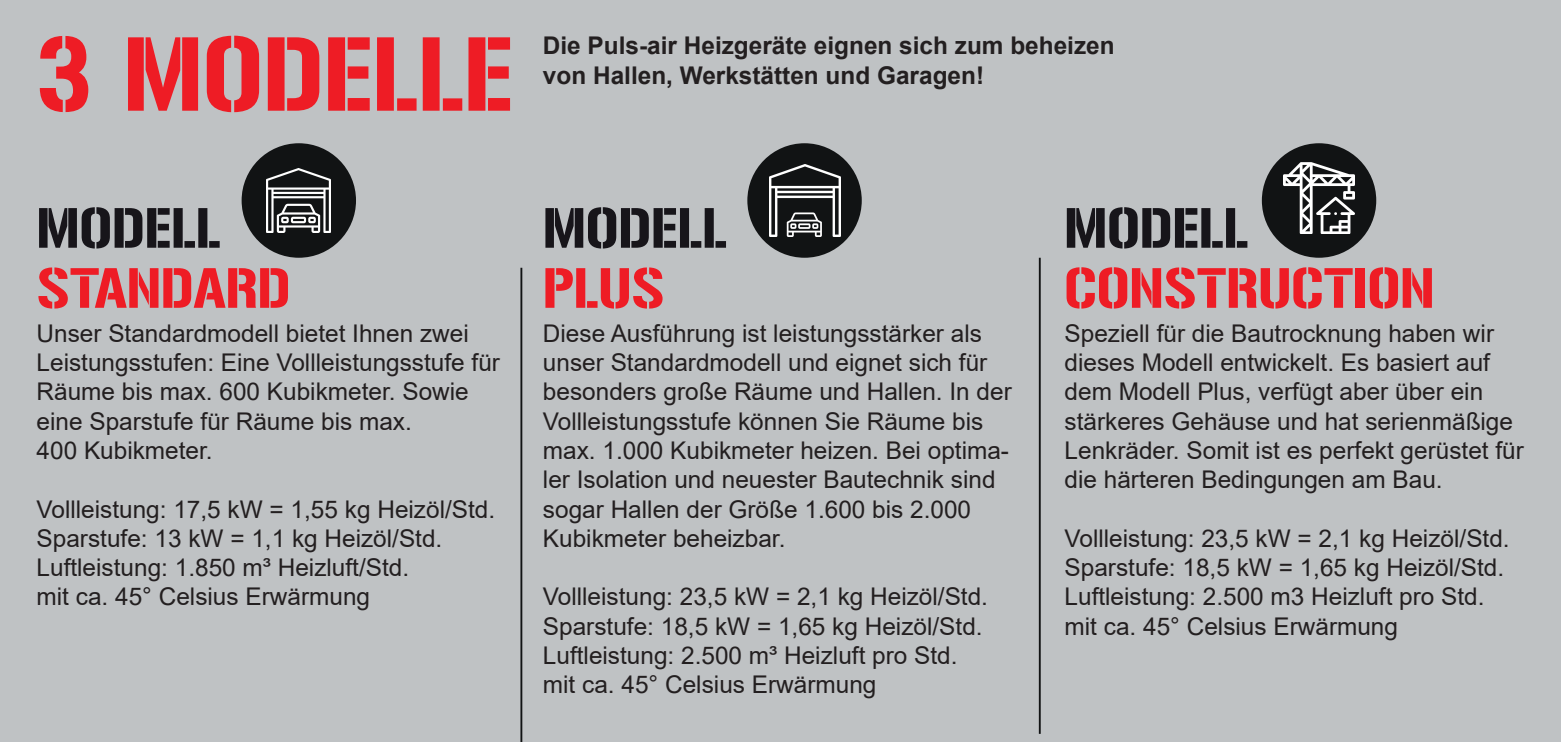
<style>
.page{position:relative;width:1561px;height:742px;background:#fff}
.page>*{position:absolute;margin:0;border:0;box-sizing:border-box;transform-origin:0 0}
.t1{font:92.56px "Gunplay";color:#ee1c25}
.t2{font:50px "Gunplay";color:#ee1c25}
.t3{font:50px "Gunplay";color:#17151a}
.t4{font:24.38px/29.2px "Arial";color:#231f20}
.t5{font:700 24.38px "Arial";color:#231f20}
</style>
<div class="page">
<div style="left:0;top:0;width:1561px;height:741px;background:#bfc2c4"></div>
<hr style="left:520px;top:267px;width:2px;height:474px;background:#111314">
<hr style="left:1039px;top:257px;width:1px;height:476px;background:#111314">
<div style="left:242px;top:143px;width:114px;height:114px;background:#111314;border-radius:50%"></div>
<div style="left:747px;top:143px;width:115px;height:114px;background:#111314;border-radius:50%"></div>
<div style="left:1262px;top:143px;width:114px;height:114px;background:#111314;border-radius:50%"></div>
<img style="left:769px;top:165px;width:71px;height:71px">
<div style="left:780px;top:200px;width:50px;height:42px;background:#111314"></div>
<img style="left:786px;top:212px;width:36px;height:24px">
<img style="left:1283px;top:163px;width:71px;height:71px">
<img style="left:267px;top:168px;width:64px;height:64px">
<p class="t1" style="left:37px;top:21px;width:478px">3 MODELLE</p>
<p class="t5" style="left:543px;top:29px;width:573px">Die Puls-air Heizgeräte eignen sich zum beheizen</p>
<p class="t5" style="left:543px;top:58px;width:443px">von Hallen, Werkstätten und Garagen!</p>
<p class="t3" style="left:37px;top:199px;width:185px">MODELL</p>
<p class="t2" style="left:37px;top:259px;width:255px">STANDARD</p>
<p class="t4" style="left:37px;top:318px;width:465px">Unser Standardmodell bietet Ihnen zwei Leistungsstufen: Eine Vollleistungsstufe für Räume bis max. 600 Kubikmeter. Sowie eine Sparstufe für Räume bis max.<br>400 Kubikmeter.</p>
<p class="t4" style="left:37px;top:494px;width:460px">Vollleistung: 17,5 kW = 1,55 kg Heizöl/Std.</p>
<p class="t4" style="left:37px;top:523px;width:407px">Sparstufe: 13 kW = 1,1 kg Heizöl/Std.</p>
<p class="t4" style="left:37px;top:552px;width:374px">Luftleistung: 1.850 m³ Heizluft/Std.</p>
<p class="t4" style="left:37px;top:581px;width:335px">mit ca. 45° Celsius Erwärmung</p>
<p class="t3" style="left:543px;top:199px;width:185px">MODELL</p>
<p class="t2" style="left:543px;top:259px;width:123px">PLUS</p>
<p class="t4" style="left:543px;top:318px;width:470px">Diese Ausführung ist leistungsstärker als unser Standardmodell und eignet sich für besonders große Räume und Hallen. In der Vollleistungsstufe können Sie Räume bis max. 1.000 Kubikmeter heizen. Bei optima&shy;ler Isolation und neuester Bautechnik sind sogar Hallen der Größe 1.600 bis 2.000<br>Kubikmeter beheizbar.</p>
<p class="t4" style="left:543px;top:581px;width:447px">Vollleistung: 23,5 kW = 2,1 kg Heizöl/Std.</p>
<p class="t4" style="left:543px;top:611px;width:441px">Sparstufe: 18,5 kW = 1,65 kg Heizöl/Std.</p>
<p class="t4" style="left:543px;top:640px;width:416px">Luftleistung: 2.500 m³ Heizluft pro Std.</p>
<p class="t4" style="left:543px;top:669px;width:335px">mit ca. 45° Celsius Erwärmung</p>
<p class="t3" style="left:1064px;top:199px;width:185px">MODELL</p>
<p class="t2" style="left:1064px;top:259px;width:371px">CONSTRUCTION</p>
<p class="t4" style="left:1064px;top:318px;width:461px">Speziell für die Bautrocknung haben wir dieses Modell entwickelt. Es basiert auf dem Modell Plus, verfügt aber über ein stärkeres Gehäuse und hat serienmäßige Lenkräder. Somit ist es perfekt gerüstet für die härteren Bedingungen am Bau.</p>
<p class="t4" style="left:1064px;top:523px;width:447px">Vollleistung: 23,5 kW = 2,1 kg Heizöl/Std.</p>
<p class="t4" style="left:1064px;top:552px;width:441px">Sparstufe: 18,5 kW = 1,65 kg Heizöl/Std.</p>
<p class="t4" style="left:1064px;top:581px;width:422px">Luftleistung: 2.500 m3 Heizluft pro Std.</p>
<p class="t4" style="left:1064px;top:611px;width:335px">mit ca. 45° Celsius Erwärmung</p>
</div>
